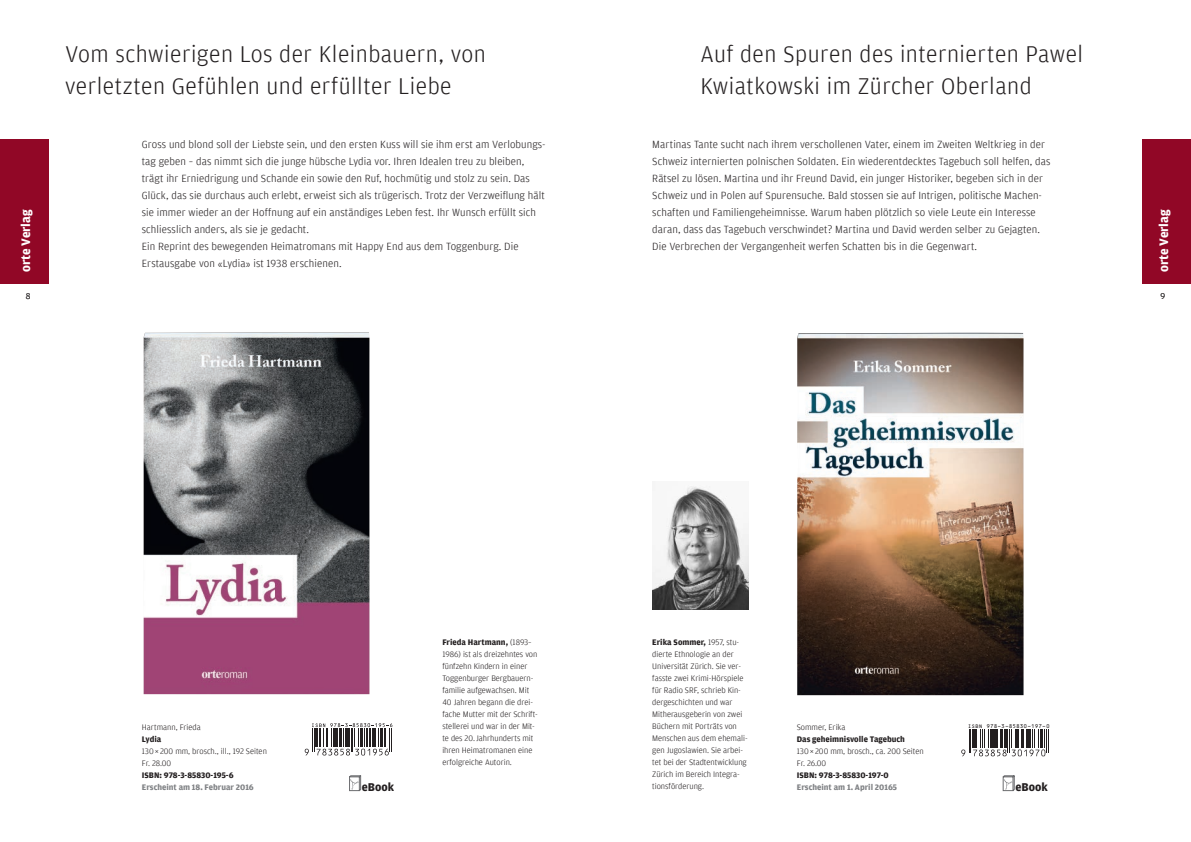
<style>
.page{position:relative;width:1191px;height:842px;background:#fff}
.page>*{position:absolute;margin:0;border:0;box-sizing:border-box;transform-origin:0 0}
.t1{font:300 24px/32px "Amplitude";letter-spacing:.02em;color:#231f20}
.t2{font:700 13px "Amplitude";color:#fff}
.t3{font:700 12px "Amplitude";color:#231f20}
.t4{font:300 11px/17px "Amplitude";letter-spacing:.01em;color:#231f20}
.t5{font:300 9px "Amplitude";color:#231f20}
.t6{font:300 8.5px/12px "Amplitude";color:#231f20}
.t7{font:700 8.5px "Amplitude";color:#231f20}
.t8{font:700 8.5px "Amplitude";color:#808285}
.t9{font:5.2px "OCRB Std";color:#231f20}
.s1{font-weight:700}
</style>
<div class="page">
<img style="left:652px;top:486px;width:96px;height:123px">
<svg style="left:961px;top:729px;width:86px;height:27px"></svg>
<img style="left:797px;top:333px;width:226px;height:362px">
<svg style="left:305px;top:723px;width:87px;height:32px"></svg>
<img style="left:144px;top:333px;width:225px;height:361px">
<div style="left:1142px;top:139px;width:49px;height:144px;background:#910726"></div>
<div style="left:0;top:139px;width:48px;height:144px;background:#910726"></div>
<svg style="left:1003px;top:775px;width:11px;height:16px"></svg>
<svg style="left:349px;top:775px;width:12px;height:16px"></svg>
<h1 class="t1" style="left:65px;top:38px;width:422px">Vom schwierigen Los der Kleinbauern, von verletzten Gefühlen und erfüllter Liebe</h1>
<h1 class="t1" style="left:700px;top:38px;width:384px">Auf den Spuren des internierten Pawel<br>Kwiatkowski im Zürcher Oberland</h1>
<p class="t4" style="left:142px;top:136px;width:405px">Gross und blond soll der Liebste sein, und den ersten Kuss will sie ihm erst am Verlobungs&shy;tag geben – das nimmt sich die junge hübsche Lydia vor. Ihren Idealen treu zu bleiben, trägt ihr Erniedrigung und Schande ein sowie den Ruf, hochmütig und stolz zu sein. Das Glück, das sie durchaus auch erlebt, erweist sich als trügerisch. Trotz der Verzweiflung hält sie immer wieder an der Hoffnung auf ein anständiges Leben fest. Ihr Wunsch erfüllt sich schliesslich anders, als sie je gedacht.<br>Ein Reprint des bewegenden Heimatromans mit Happy End aus dem Toggenburg. Die Erstausgabe von «Lydia» ist 1938 erschienen.</p>
<p class="t4" style="left:652px;top:136px;width:399px">Martinas Tante sucht nach ihrem verschollenen Vater, einem im Zweiten Weltkrieg in der Schweiz internierten polnischen Soldaten. Ein wiederentdecktes Tagebuch soll helfen, das Rätsel zu lösen. Martina und ihr Freund David, ein junger Historiker, begeben sich in der Schweiz und in Polen auf Spurensuche. Bald stossen sie auf Intrigen, politische Machen&shy;schaften und Familiengeheimnisse. Warum haben plötzlich so viele Leute ein Interesse daran, dass das Tagebuch verschwindet? Martina und David werden selber zu Gejagten.<br>Die Verbrechen der Vergangenheit werfen Schatten bis in die Gegenwart.</p>
<p class="t2" style="left:19px;top:272px;width:119px;rotate:-90deg">Toggenburger Verlag</p>
<p class="t2" style="left:1156px;top:272px;width:108px;rotate:-90deg">Appenzeller Verlag</p>
<p class="t2" style="left:19px;top:272px;width:64px;rotate:-90deg">orte Verlag</p>
<p class="t2" style="left:1156px;top:272px;width:64px;rotate:-90deg">orte Verlag</p>
<p class="t5" style="left:26px;top:291px;width:6px">8</p>
<p class="t5" style="left:1160px;top:291px;width:6px">9</p>
<p class="t6" style="left:142px;top:721px;width:61px">Hartmann, Frieda</p>
<p class="t7" style="left:142px;top:734px;width:21px">Lydia</p>
<p class="t6" style="left:142px;top:745px;width:127px">130× 200 mm, brosch., ill., 192 Seiten<br>Fr. 28.00</p>
<p class="t7" style="left:142px;top:770px;width:93px">ISBN: 978-3-85830-195-6</p>
<p class="t8" style="left:142px;top:782px;width:114px">Erscheint am 18. Februar 2016</p>
<p class="t6" style="left:652px;top:636px;width:97px"><span class="s1">Erika Sommer,</span> 1957, stu&shy;dierte Ethnologie an der<br>Universität Zürich. Sie ver&shy;fasste zwei Krimi-Hörspiele für Radio SRF, schrieb Kin&shy;dergeschichten und war<br>Mitherausgeberin von zwei<br>Büchern mit Porträts von<br>Menschen aus dem ehemali&shy;gen Jugoslawien. Sie arbei&shy;tet bei der Stadtentwicklung<br>Zürich im Bereich Integra&shy;tionsförderung.</p>
<p class="t6" style="left:442px;top:636px;width:97px"><span class="s1">Frieda Hartmann,</span> (1893–<br>1986) ist als dreizehntes von fünfzehn Kindern in einer<br>Toggenburger Bergbauern&shy;familie aufgewachsen. Mit<br>40 Jahren begann die drei&shy;fache Mutter mit der Schrift&shy;stellerei und war in der Mit&shy;te des 20.Jahrhunderts mit ihren Heimatromanen eine erfolgreiche Autorin.</p>
<p class="t6" style="left:797px;top:721px;width:50px">Sommer, Erika</p>
<p class="t7" style="left:797px;top:734px;width:110px">Das geheimnisvolle Tagebuch</p>
<p class="t6" style="left:797px;top:745px;width:128px">130× 200 mm, brosch., ca. 200 Seiten<br>Fr. 26.00</p>
<p class="t7" style="left:797px;top:770px;width:93px">ISBN: 978-3-85830-197-0</p>
<p class="t8" style="left:797px;top:782px;width:102px">Erscheint am 1. April 20165</p>
<p class="t9" style="left:967px;top:723px;width:83px">ISBN 978-3-85830-197-0</p>
<p class="t3" style="left:362px;top:780px;width:34px">eBook</p>
<p class="t3" style="left:1015px;top:780px;width:34px">eBook</p>
</div>
